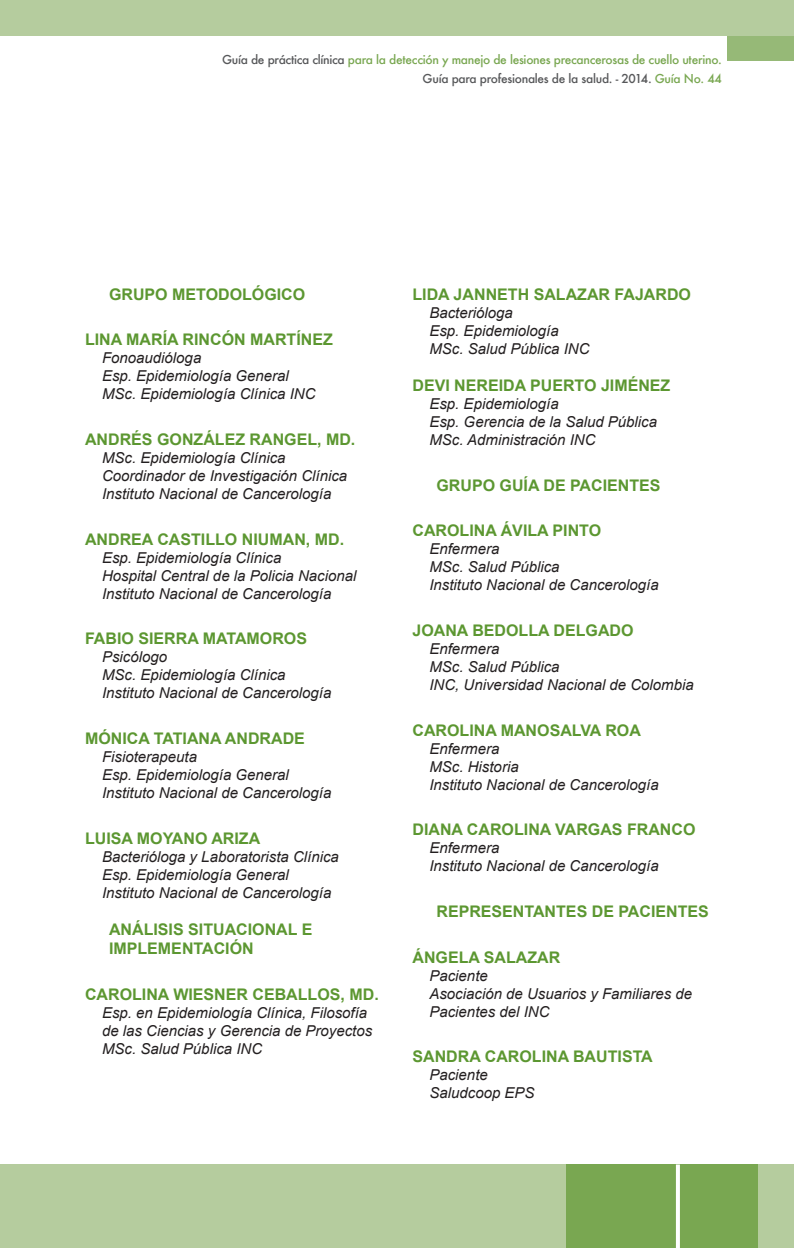
<style>
.page{position:relative;width:794px;height:1248px;background:#fff}
.page>*{position:absolute;margin:0;border:0;box-sizing:border-box;transform-origin:0 0}
.t1{font:700 16px/19.2px "Arial";color:#5c9731}
.t2{font:italic 15px/18px "Arial";color:#231f20}
.t3{font:500 12px/19px "Futura";letter-spacing:-.025em;color:#79a751;text-align:right}
.s1{color:#57585a}
</style>
<div class="page">
<div style="left:727px;top:0;width:67px;height:61px;background:#96b977"></div>
<div style="left:0;top:0;width:794px;height:35px;background:#b5cc9e"></div>
<div style="left:0;top:1164px;width:794px;height:83px;background:#b5cc9e"></div>
<div style="left:566px;top:1164px;width:192px;height:83px;background:#79a751"></div>
<svg style="left:676px;top:1164px;width:4px;height:83px"></svg>
<p class="t3" style="left:222px;top:50px;width:501px"><span class="s1">Guía de práctica clínica</span> para la detección y manejo de lesiones precancerosas de cuello uterino.<br><span class="s1">Guía para profesionales de la salud. - 2014.</span> Guía No. 44</p>
<p class="t1" style="left:109px;top:285px;width:198px">GRUPO METODOLÓGICO</p>
<p class="t1" style="left:85px;top:331px;width:249px">LINA MARÍA RINCÓN MARTÍNEZ</p>
<p class="t2" style="left:102px;top:349px;width:215px">Fonoaudióloga<br>Esp. Epidemiología General<br>MSc. Epidemiología Clínica INC</p>
<p class="t1" style="left:85px;top:430px;width:272px">ANDRÉS GONZÁLEZ RANGEL, MD.</p>
<p class="t2" style="left:102px;top:449px;width:247px">MSc. Epidemiología Clínica<br>Coordinador de Investigación Clínica<br>Instituto Nacional de Cancerología</p>
<p class="t1" style="left:85px;top:530px;width:260px">ANDREA CASTILLO NIUMAN, MD.</p>
<p class="t2" style="left:102px;top:548px;width:256px">Esp. Epidemiología Clínica<br>Hospital Central de la Policia Nacional<br>Instituto Nacional de Cancerología</p>
<p class="t1" style="left:85px;top:629px;width:223px">FABIO SIERRA MATAMOROS</p>
<p class="t2" style="left:102px;top:648px;width:231px">Psicólogo<br>MSc. Epidemiología Clínica<br>Instituto Nacional de Cancerología</p>
<p class="t1" style="left:85px;top:729px;width:221px">MÓNICA TATIANA ANDRADE</p>
<p class="t2" style="left:102px;top:748px;width:231px">Fisioterapeuta<br>Esp. Epidemiología General<br>Instituto Nacional de Cancerología</p>
<p class="t1" style="left:85px;top:829px;width:177px">LUISA MOYANO ARIZA</p>
<p class="t2" style="left:102px;top:847px;width:238px">Bacterióloga y Laboratorista Clínica<br>Esp. Epidemiología General<br>Instituto Nacional de Cancerología</p>
<p class="t1" style="left:109px;top:920px;width:205px">ANÁLISIS SITUACIONAL E<br>IMPLEMENTACIÓN</p>
<p class="t1" style="left:85px;top:985px;width:295px">CAROLINA WIESNER CEBALLOS, MD.</p>
<p class="t2" style="left:102px;top:1003px;width:272px">Esp. en Epidemiología Clínica, Filosofía de las Ciencias y Gerencia de Proyectos<br>MSc. Salud Pública INC</p>
<p class="t1" style="left:412px;top:285px;width:280px">LIDA JANNETH SALAZAR FAJARDO</p>
<p class="t2" style="left:429px;top:304px;width:162px">Bacterióloga<br>Esp. Epidemiología<br>MSc. Salud Pública INC</p>
<p class="t1" style="left:412px;top:376px;width:259px">DEVI NEREIDA PUERTO JIMÉNEZ</p>
<p class="t2" style="left:429px;top:395px;width:229px">Esp. Epidemiología<br>Esp. Gerencia de la Salud Pública<br>MSc. Administración INC</p>
<p class="t1" style="left:436px;top:476px;width:226px">GRUPO GUÍA DE PACIENTES</p>
<p class="t1" style="left:412px;top:521px;width:190px">CAROLINA ÁVILA PINTO</p>
<p class="t2" style="left:429px;top:540px;width:231px">Enfermera<br>MSc. Salud Pública<br>Instituto Nacional de Cancerología</p>
<p class="t1" style="left:412px;top:621px;width:223px">JOANA BEDOLLA DELGADO</p>
<p class="t2" style="left:429px;top:640px;width:266px">Enfermera<br>MSc. Salud Pública<br>INC, Universidad Nacional de Colombia</p>
<p class="t1" style="left:412px;top:721px;width:230px">CAROLINA MANOSALVA ROA</p>
<p class="t2" style="left:429px;top:739px;width:231px">Enfermera<br>MSc. Historia<br>Instituto Nacional de Cancerología</p>
<p class="t1" style="left:412px;top:820px;width:284px">DIANA CAROLINA VARGAS FRANCO</p>
<p class="t2" style="left:429px;top:839px;width:231px">Enfermera<br>Instituto Nacional de Cancerología</p>
<p class="t1" style="left:436px;top:902px;width:274px">REPRESENTANTES DE PACIENTES</p>
<p class="t1" style="left:412px;top:947px;width:149px">ÁNGELA SALAZAR</p>
<p class="t2" style="left:429px;top:966px;width:264px">Paciente<br>Asociación de Usuarios y Familiares de<br>Pacientes del INC</p>
<p class="t1" style="left:412px;top:1047px;width:242px">SANDRA CAROLINA BAUTISTA</p>
<p class="t2" style="left:429px;top:1066px;width:107px">Paciente<br>Saludcoop EPS</p>
</div>
